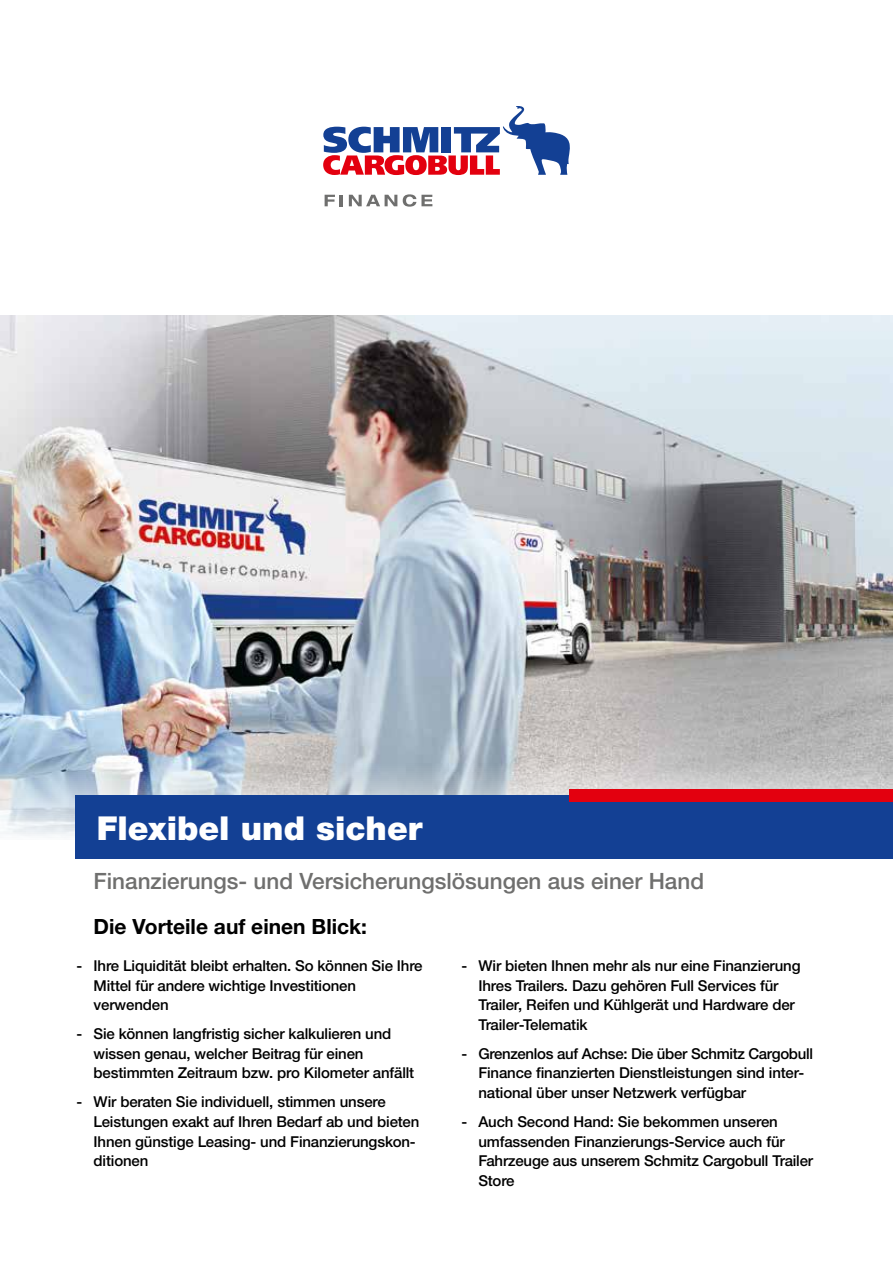
<style>
.page{position:relative;width:893px;height:1263px;background:#fff}
.page>*{position:absolute;margin:0;border:0;box-sizing:border-box;transform-origin:0 0}
.t1{font:900 33px "Helvetica Neue LTW1 G";color:#fff}
.t2{font:500 22.5px "Helvetica Neue LTW1 G";color:#6f6f6e}
.t3{font:700 21px "Helvetica Neue LTW1 G";color:#000}
.t4{font:500 15px/19.8px "Helvetica Neue LTW1 G";letter-spacing:-.01em;color:#000}
</style>
<div class="page">
<img style="left:0;top:316px;width:893px;height:524px">
<div style="left:76px;top:795px;width:817px;height:64px;background:#134094"></div>
<div style="left:570px;top:789px;width:323px;height:13px;background:#e3000f"></div>
<svg style="left:325px;top:195px;width:18px;height:11px"></svg>
<svg style="left:349px;top:195px;width:48px;height:11px"></svg>
<svg style="left:403px;top:194px;width:29px;height:13px"></svg>
<svg style="left:323px;top:106px;width:247px;height:69px"></svg>
<h1 class="t1" style="left:97px;top:808px;width:327px">Flexibel und sicher</h1>
<h2 class="t2" style="left:93px;top:867px;width:612px">Finanzierungs- und Versicherungslösungen aus einer Hand</h2>
<h3 class="t3" style="left:94px;top:913px;width:275px">Die Vorteile auf einen Blick:</h3>
<p class="t4" style="left:94px;top:955px;width:331px;text-indent:-17px">- Ihre Liquidität bleibt erhalten. So können Sie Ihre<br>Mittel für andere wichtige Investitionen verwenden</p>
<p class="t4" style="left:94px;top:1023px;width:322px;text-indent:-17px">- Sie können langfristig sicher kalkulieren und wissen genau, welcher Beitrag für einen bestimmten Zeitraum bzw. pro Kilometer anfällt</p>
<p class="t4" style="left:94px;top:1091px;width:327px;text-indent:-17px">- Wir beraten Sie individuell, stimmen unsere Leistungen exakt auf Ihren Bedarf ab und bieten Ihnen günstige Leasing- und Finanzierungskon&shy;ditionen</p>
<p class="t4" style="left:478px;top:955px;width:324px;text-indent:-17px">- Wir bieten Ihnen mehr als nur eine Finanzierung Ihres Trailers. Dazu gehören Full Services für Trailer, Reifen und Kühlgerät und Hardware der Trailer-Telematik</p>
<p class="t4" style="left:478px;top:1043px;width:336px;text-indent:-17px">- Grenzenlos auf Achse: Die über Schmitz Cargobull<br>Finance finanzierten Dienstleistungen sind inter&shy;national über unser Netzwerk verfügbar</p>
<p class="t4" style="left:478px;top:1111px;width:336px;text-indent:-17px">- Auch Second Hand: Sie bekommen unseren umfassenden Finanzierungs-Service auch für Fahrzeuge aus unserem Schmitz Cargobull Trailer Store</p>
</div>
